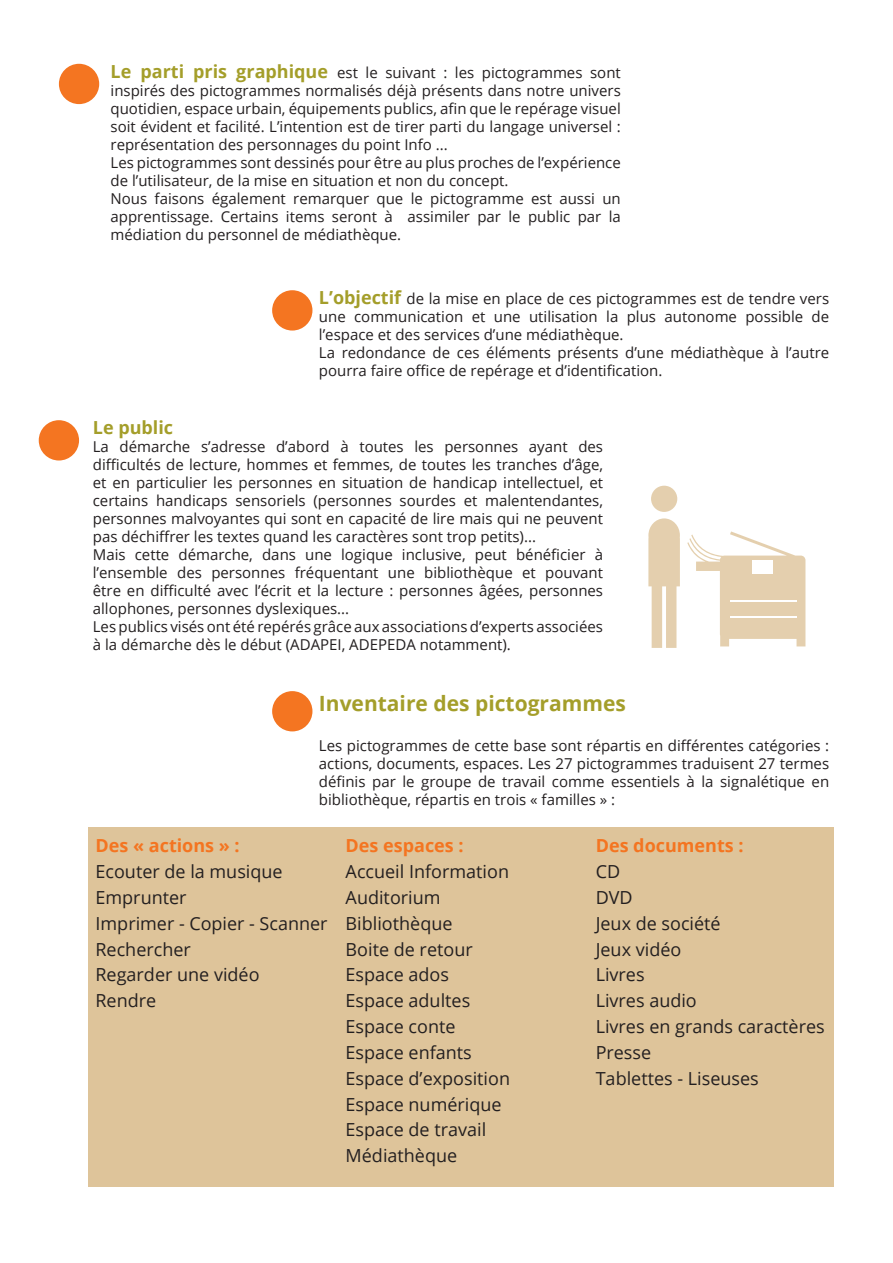
<style>
.page{position:relative;width:893px;height:1263px;background:#fff}
.page>*{position:absolute;margin:0;border:0;box-sizing:border-box;transform-origin:0 0}
.texte{font:700 21px "Open Sans";color:#a49e2a}
.texte-2{font:18px "Open Sans";color:#231f20}
.texte-3{font:700 18px "Open Sans";color:#f47521}
.texte-4{font:700 18px "Open Sans";color:#a49e2a}
.texte-5{font:15px/18px "Open Sans";color:#231f20;text-align:justify}
.s1{font-weight:700;font-size:18px;color:#a49e2a}
</style>
<div class="page">
<div style="left:88px;top:827px;width:745px;height:359px;background:#dec49a"></div>
<div style="left:59px;top:64px;width:40px;height:40px;background:#f47521;border-radius:50%"></div>
<div style="left:272px;top:290px;width:40px;height:41px;background:#f47521;border-radius:50%"></div>
<div style="left:39px;top:420px;width:40px;height:40px;background:#f47521;border-radius:50%"></div>
<div style="left:272px;top:691px;width:40px;height:40px;background:#f47521;border-radius:50%"></div>
<svg style="left:687px;top:531px;width:118px;height:115px"></svg>
<div style="left:651px;top:486px;width:26px;height:26px;background:#e4cfae;border-radius:50%"></div>
<svg style="left:648px;top:518px;width:32px;height:130px"></svg>
<div style="left:753px;top:560px;width:20px;height:13px;background:#fff"></div>
<hr style="left:730px;top:600px;width:66px;height:1px;background:#fff">
<hr style="left:730px;top:616px;width:66px;height:1px;background:#fff">
<p class="texte-5" style="left:111px;top:63px;width:512px"><span class="s1">Le parti pris graphique</span> est le suivant : les pictogrammes sont inspirés des pictogrammes normalisés déjà présents dans notre univers quotidien, espace urbain, équipements publics, afin que le repérage visuel soit évident et facilité. L’intention est de tirer parti du langage universel : représentation des personnages du point Info ...</p>
<p class="texte-5" style="left:111px;top:153px;width:512px">Les pictogrammes sont dessinés pour être au plus proches de l’expérience de l’utilisateur, de la mise en situation et non du concept.</p>
<p class="texte-5" style="left:111px;top:189px;width:512px">Nous faisons également remarquer que le pictogramme est aussi un apprentissage. Certains items seront à assimiler par le public par la médiation du personnel de médiathèque.</p>
<p class="texte-5" style="left:319px;top:289px;width:512px"><span class="s1">L’objectif</span> de la mise en place de ces pictogrammes est de tendre vers une communication et une utilisation la plus autonome possible de l’espace et des services d’une médiathèque.</p>
<p class="texte-5" style="left:319px;top:343px;width:512px">La redondance de ces éléments présents d’une médiathèque à l’autre pourra faire office de repérage et d’identification.</p>
<p class="texte-4" style="left:93px;top:415px;width:82px">Le public</p>
<p class="texte-5" style="left:93px;top:437px;width:512px">La démarche s’adresse d’abord à toutes les personnes ayant des difficultés de lecture, hommes et femmes, de toutes les tranches d’âge, et en particulier les personnes en situation de handicap intellectuel, et certains handicaps sensoriels (personnes sourdes et malentendantes, personnes malvoyantes qui sont en capacité de lire mais qui ne peuvent pas déchiffrer les textes quand les caractères sont trop petits)...</p>
<p class="texte-5" style="left:93px;top:545px;width:512px">Mais cette démarche, dans une logique inclusive, peut bénéficier à l’ensemble des personnes fréquentant une bibliothèque et pouvant être en difficulté avec l’écrit et la lecture : personnes âgées, personnes allophones, personnes dyslexiques...</p>
<p class="texte-5" style="left:93px;top:617px;width:512px">Les publics visés ont été repérés grâce aux associations d’experts associées à la démarche dès le début (ADAPEI, ADEPEDA notamment).</p>
<p class="texte" style="left:319px;top:689px;width:308px">Inventaire des pictogrammes</p>
<p class="texte-5" style="left:319px;top:736px;width:512px">Les pictogrammes de cette base sont répartis en différentes catégories : actions, documents, espaces. Les 27 pictogrammes traduisent 27 termes définis par le groupe de travail comme essentiels à la signalétique en bibliothèque, répartis en trois « familles » :</p>
<p class="texte-3" style="left:96px;top:833px;width:146px">Des « actions » :</p>
<p class="texte-2" style="left:96px;top:859px;width:189px">Ecouter de la musique</p>
<p class="texte-2" style="left:96px;top:885px;width:93px">Emprunter</p>
<p class="texte-2" style="left:96px;top:911px;width:234px">Imprimer - Copier - Scanner</p>
<p class="texte-2" style="left:96px;top:937px;width:97px">Rechercher</p>
<p class="texte-2" style="left:96px;top:962px;width:166px">Regarder une vidéo</p>
<p class="texte-2" style="left:96px;top:988px;width:62px">Rendre</p>
<p class="texte-3" style="left:346px;top:833px;width:120px">Des espaces :</p>
<p class="texte-2" style="left:346px;top:859px;width:165px">Accueil Information</p>
<p class="texte-2" style="left:346px;top:885px;width:96px">Auditorium</p>
<p class="texte-2" style="left:346px;top:911px;width:108px">Bibliothèque</p>
<p class="texte-2" style="left:346px;top:937px;width:129px">Boite de retour</p>
<p class="texte-2" style="left:346px;top:962px;width:105px">Espace ados</p>
<p class="texte-2" style="left:346px;top:988px;width:126px">Espace adultes</p>
<p class="texte-2" style="left:346px;top:1014px;width:111px">Espace conte</p>
<p class="texte-2" style="left:346px;top:1040px;width:128px">Espace enfants</p>
<p class="texte-2" style="left:346px;top:1066px;width:166px">Espace d’exposition</p>
<p class="texte-2" style="left:346px;top:1092px;width:158px">Espace numérique</p>
<p class="texte-2" style="left:346px;top:1117px;width:142px">Espace de travail</p>
<p class="texte-2" style="left:346px;top:1143px;width:113px">Médiathèque</p>
<p class="texte-3" style="left:596px;top:833px;width:149px">Des documents :</p>
<p class="texte-2" style="left:596px;top:859px;width:26px">CD</p>
<p class="texte-2" style="left:596px;top:885px;width:38px">DVD</p>
<p class="texte-2" style="left:596px;top:911px;width:127px">Jeux de société</p>
<p class="texte-2" style="left:596px;top:937px;width:87px">Jeux vidéo</p>
<p class="texte-2" style="left:596px;top:962px;width:50px">Livres</p>
<p class="texte-2" style="left:596px;top:988px;width:103px">Livres audio</p>
<p class="texte-2" style="left:596px;top:1014px;width:230px">Livres en grands caractères</p>
<p class="texte-2" style="left:596px;top:1040px;width:57px">Presse</p>
<p class="texte-2" style="left:596px;top:1066px;width:165px">Tablettes - Liseuses</p>
</div>
